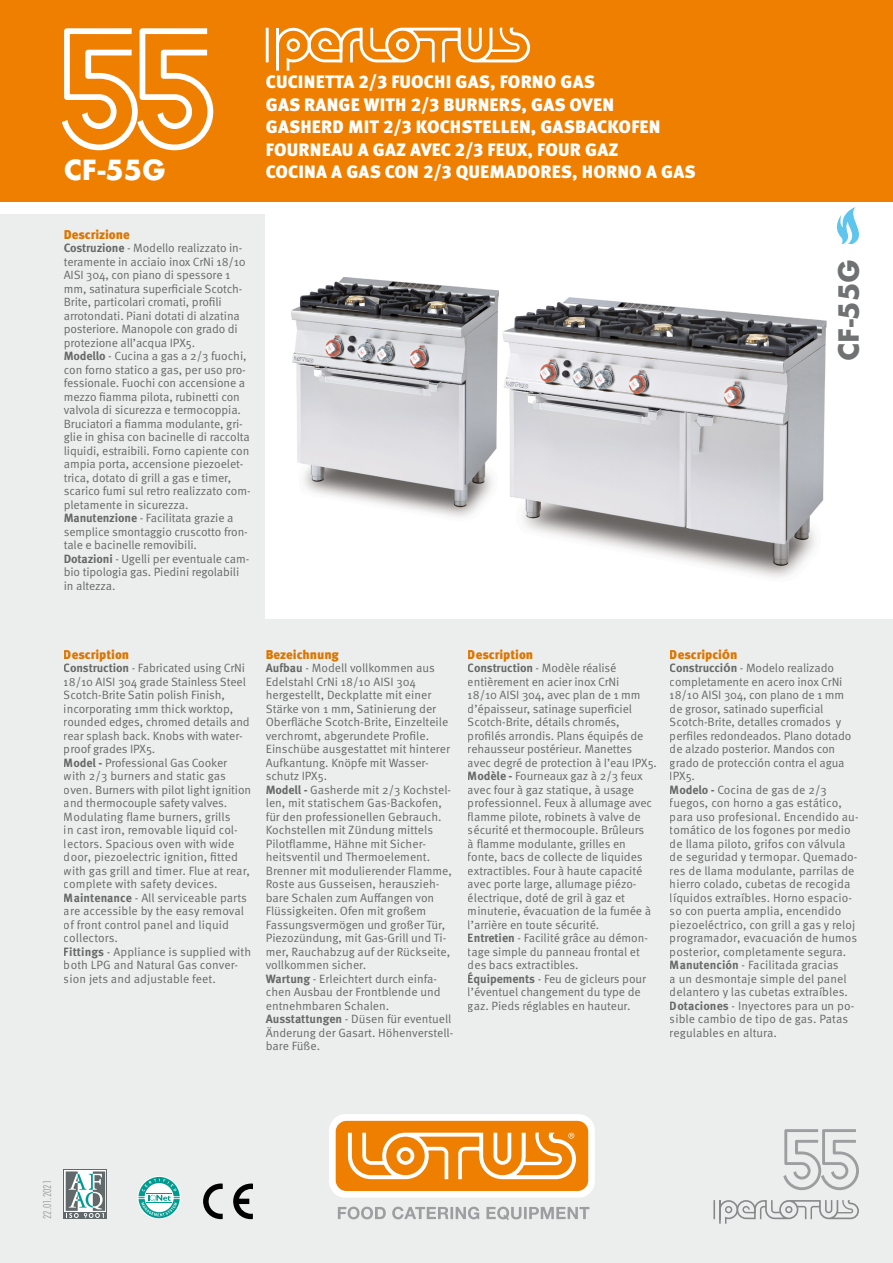
<style>
.page{position:relative;width:893px;height:1263px;background:#fff}
.page>*{position:absolute;margin:0;border:0;box-sizing:border-box;transform-origin:0 0}
.t1{font:700 27px "Futura";color:#fff}
.t2{font:700 27px "Futura";color:#707172}
.t3{font:900 18px "Meta OT";letter-spacing:.01em;color:#fff}
.t4{font:900 12.75px "Meta OT";letter-spacing:-.005em;color:#ee7f00}
.t5{font:12px/13.5px "Meta OT";letter-spacing:-.005em;color:#707172}
.t6{font:300 condensed 10.5px "Futura";color:#9c9e9f}
.s1{font-weight:700}
</style>
<div class="page">
<div style="left:0;top:214px;width:893px;height:1049px;background:#eceded"></div>
<div style="left:0;top:0;width:893px;height:201px;background:#ee7f00"></div>
<div style="left:266px;top:209px;width:627px;height:410px;background:#fff"></div>
<img style="left:291px;top:277px;width:208px;height:240px">
<img style="left:502px;top:297px;width:325px;height:281px">
<div style="left:64px;top:1170px;width:43px;height:49px;background:#62696a"></div>
<svg style="left:65px;top:1170px;width:41px;height:42px"></svg>
<svg style="left:66px;top:1171px;width:39px;height:47px"></svg>
<svg style="left:138px;top:1176px;width:43px;height:43px"></svg>
<svg style="left:138px;top:1177px;width:42px;height:41px"></svg>
<svg style="left:233px;top:1183px;width:20px;height:36px"></svg>
<svg style="left:203px;top:1183px;width:20px;height:36px"></svg>
<hr style="left:266px;top:28px;width:3px;height:34px;background:#fff">
<svg style="left:276px;top:28px;width:254px;height:43px"></svg>
<svg style="left:713px;top:1200px;width:146px;height:24px"></svg>
<svg style="left:62px;top:28px;width:151px;height:122px"></svg>
<svg style="left:783px;top:1129px;width:76px;height:61px"></svg>
<svg style="left:338px;top:1206px;width:251px;height:14px"></svg>
<div style="left:329px;top:1114px;width:266px;height:84px;border:10px solid #fff;border-radius:11px"></div>
<div style="left:336px;top:1121px;width:252px;height:70px;background:#ee7f00;border-radius:11px"></div>
<svg style="left:348px;top:1132px;width:228px;height:47px"></svg>
<svg style="left:836px;top:207px;width:23px;height:37px"></svg>
<p class="t3" style="left:266px;top:71px;width:331px">CUCINETTA 2/3 FUOCHI GAS, FORNO GAS</p>
<p class="t3" style="left:266px;top:94px;width:350px">GAS RANGE WITH 2/3 BURNERS, GAS OVEN</p>
<p class="t3" style="left:266px;top:116px;width:396px">GASHERD MIT 2/3 KOCHSTELLEN, GASBACKOFEN</p>
<p class="t3" style="left:266px;top:139px;width:354px">FOURNEAU A GAZ AVEC 2/3 FEUX, FOUR GAZ</p>
<p class="t1" style="left:64px;top:150px;width:104px">CF-55G</p>
<p class="t3" style="left:266px;top:161px;width:431px">COCINA A GAS CON 2/3 QUEMADORES, HORNO A GAS</p>
<p class="t4" style="left:64px;top:227px;width:68px">Descrizione</p>
<p class="t5" style="left:64px;top:242px;width:188px"><span class="s1">Costruzione</span> - Modello realizzato in&shy;teramente in acciaio inox CrNi 18/10<br>AISI 304, con piano di spessore 1 mm, satinatura superficiale Scotch-Brite, particolari cromati, profili arrotondati. Piani dotati di alzatina posteriore. Manopole con grado di protezione all’acqua IPX5.<br><span class="s1">Modello</span> - Cucina a gas a 2/3 fuochi, con forno statico a gas, per uso pro&shy;fessionale. Fuochi con accensione a mezzo fiamma pilota, rubinetti con valvola di sicurezza e termocoppia.<br>Bruciatori a fiamma modulante, gri&shy;glie in ghisa con bacinelle di raccolta liquidi, estraibili. Forno capiente con ampia porta, accensione piezoelet&shy;trica, dotato di grill a gas e timer, scarico fumi sul retro realizzato com&shy;pletamente in sicurezza.<br><span class="s1">Manutenzione</span> - Facilitata grazie a semplice smontaggio cruscotto fron&shy;tale e bacinelle removibili.<br><span class="s1">Dotazioni</span> - Ugelli per eventuale cam&shy;bio tipologia gas. Piedini regolabili in altezza.</p>
<p class="t2" style="left:829px;top:361px;width:104px;rotate:-90deg">CF-55G</p>
<p class="t4" style="left:64px;top:647px;width:67px">Description</p>
<p class="t5" style="left:64px;top:662px;width:189px"><span class="s1">Construction</span> - Fabricated using CrNi 18/10 AISI 304 grade Stainless Steel Scotch-Brite Satin polish Finish, incorporating 1mm thick worktop, rounded edges, chromed details and rear splash back. Knobs with water&shy;proof grades IPX5.<br><span class="s1">Model -</span> Professional Gas Cooker with 2/3 burners and static gas oven. Burners with pilot light ignition and thermocouple safety valves.<br>Modulating flame burners, grills<br>in cast iron, removable liquid col&shy;lectors. Spacious oven with wide door, piezoelectric ignition, fitted with gas grill and timer. Flue at rear, complete with safety devices.<br><span class="s1">Maintenance</span> - All serviceable parts are accessible by the easy removal of front control panel and liquid collectors.<br><span class="s1">Fittings</span> - Appliance is supplied with both LPG and Natural Gas conver&shy;sion jets and adjustable feet.</p>
<p class="t4" style="left:266px;top:647px;width:75px">Bezeichnung</p>
<p class="t5" style="left:266px;top:662px;width:189px"><span class="s1">Aufbau</span> - Modell vollkommen aus<br>Edelstahl CrNi 18/10 AISI 304 hergestellt, Deckplatte mit einer<br>Stärke von 1 mm, Satinierung der<br>Oberfläche Scotch-Brite, Einzelteile verchromt, abgerundete Profile.<br>Einschübe ausgestattet mit hinterer<br>Aufkantung. Knöpfe mit Wasser&shy;schutz IPX5.<br><span class="s1">Modell -</span> Gasherde mit 2/3 Kochstel&shy;len, mit statischem Gas-Backofen, für den professionellen Gebrauch.<br>Kochstellen mit ZÜndung mittels<br>Pilotflamme, Hähne mit Sicher&shy;heitsventil und Thermoelement.<br>Brenner mit modulierender Flamme,<br>Roste aus Gusseisen, herauszieh&shy;bare Schalen zum Auffangen von<br>Flüssigkeiten. Ofen mit großem<br>Fassungsvermögen und großer Tür,<br>Piezozündung, mit Gas-Grill und Ti&shy;mer, Rauchabzug auf der Rückseite, vollkommen sicher.<br><span class="s1">Wartung</span> - Erleichtert durch einfa&shy;chen Ausbau der Frontblende und entnehmbaren Schalen.<br><span class="s1">Ausstattungen</span> - Düsen für eventuell<br>Änderung der Gasart. Höhenverstell&shy;bare Füße.</p>
<p class="t4" style="left:468px;top:647px;width:67px">Description</p>
<p class="t5" style="left:468px;top:662px;width:191px"><span class="s1">Construction</span> - Modèle réalisé entièrement en acier inox CrNi<br>18/10 AISI 304, avec plan de 1 mm d’épaisseur, satinage superficiel Scotch-Brite, détails chromés, profilés arrondis. Plans équipés de rehausseur postérieur. Manettes avec degré de protection à l’eau IPX5.<br><span class="s1">Modèle -</span> Fourneaux gaz à 2/3 feux avec four à gaz statique, à usage professionnel. Feux à allumage avec flamme pilote, robinets à valve de sécurité et thermocouple. Brûleurs<br>à flamme modulante, grilles en fonte, bacs de collecte de liquides extractibles. Four à haute capacité avec porte large, allumage piézo&shy;électrique, doté de gril à gaz et minuterie, évacuation de la fumée à l’arrière en toute sécurité.<br><span class="s1">Entretien</span> - Facilité grâce au démon&shy;tage simple du panneau frontal et des bacs extractibles.<br><span class="s1">Équipements</span> - Feu de gicleurs pour l’éventuel changement du type de gaz. Pieds réglables en hauteur.</p>
<p class="t4" style="left:670px;top:647px;width:69px">DescripciÓn</p>
<p class="t5" style="left:670px;top:662px;width:190px"><span class="s1">ConstrucciÓn</span> - Modelo realizado completamente en acero inox CrNi<br>18/10 AISI 304, con plano de 1 mm de grosor, satinado superficial<br>Scotch-Brite, detalles cromados y perfiles redondeados. Plano dotado de alzado posterior. Mandos con grado de protección contra el agua<br>IPX5.<br><span class="s1">Modelo -</span> Cocina de gas de 2/3 fuegos, con horno a gas estático, para uso profesional. Encendido au&shy;tomático de los fogones por medio de llama piloto, grifos con válvula de seguridad y termopar. Quemado&shy;res de llama modulante, parrilas de hierro colado, cubetas de recogida líquidos extraíbles. Horno espacio&shy;so con puerta amplia, encendido piezoeléctrico, con grill a gas y reloj programador, evacuación de humos posterior, completamente segura.<br><span class="s1">Manutención</span> - Facilitada gracias<br>a un desmontaje simple del panel delantero y las cubetas extraíbles.<br><span class="s1">Dotaciones</span> - Inyectores para un po&shy;sible cambio de tipo de gas. Patas regulables en altura.</p>
<p class="t6" style="left:41px;top:1219px;width:41px;rotate:-90deg">22.01.2021</p>
</div>
